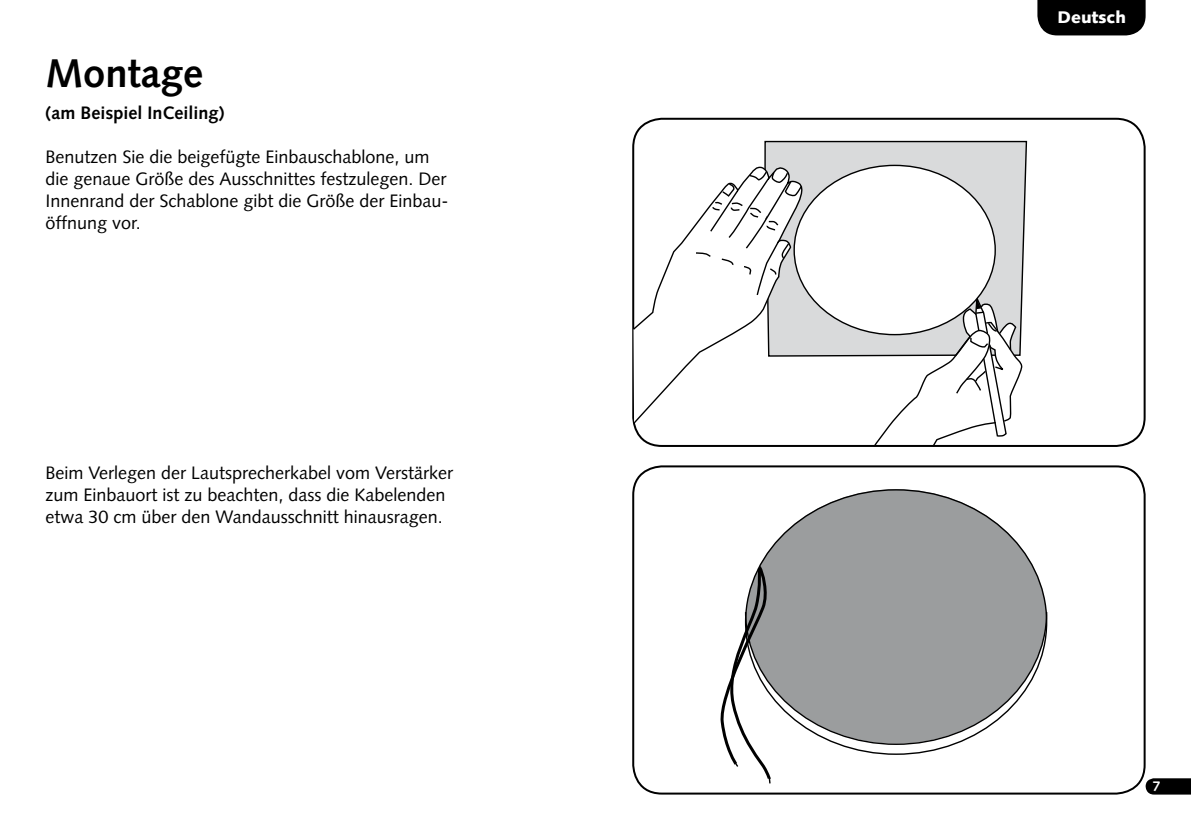
<style>
.page{position:relative;width:1191px;height:840px;background:#fff}
.page>*{position:absolute;margin:0;border:0;box-sizing:border-box;transform-origin:0 0}
.t1{font:700 40px "Syntax";color:#000}
.t2{font:18px/22px "Syntax";color:#000}
.t3{font:700 18px "Syntax";color:#000}
.t4{font:900 16.8px "Syntax";color:#fff}
.t5{font:700 14px "Syntax";color:#fff}
</style>
<div class="page">
<svg style="left:1145px;top:778px;width:46px;height:16px"></svg>
<div style="left:1037px;top:0;width:108px;height:35px;background:#000"></div>
<svg style="left:764px;top:140px;width:263px;height:217px;background:#cfcfd0"></svg>
<svg style="left:632px;top:165px;width:175px;height:260px"></svg>
<svg style="left:779px;top:242px;width:11px;height:17px"></svg>
<svg style="left:711px;top:170px;width:91px;height:61px"></svg>
<svg style="left:694px;top:251px;width:18px;height:7px"></svg>
<svg style="left:720px;top:257px;width:15px;height:9px"></svg>
<svg style="left:742px;top:265px;width:9px;height:11px"></svg>
<svg style="left:769px;top:267px;width:8px;height:9px"></svg>
<svg style="left:872px;top:292px;width:151px;height:155px"></svg>
<div style="left:794px;top:165px;width:201px;height:169px;background:#fff;border-radius:50%"></div>
<div style="left:632px;top:465px;width:513px;height:329px;border:2px solid #000;border-radius:29px"></div>
<div style="left:746px;top:489px;width:300px;height:254px;background:#9b9d9e;border-radius:50%"></div>
<svg style="left:773px;top:610px;width:275px;height:135px"></svg>
<svg style="left:720px;top:557px;width:53px;height:227px"></svg>
<h1 class="t1" style="left:45px;top:50px;width:159px">Montage</h1>
<p class="t3" style="left:45px;top:102px;width:181px">(am Beispiel InCeiling)</p>
<p class="t2" style="left:45px;top:146px;width:405px">Benutzen Sie die beigefügte Einbauschablone, um die genaue Größe des Ausschnittes festzulegen. Der I nnenrand der Schablone gibt die Größe der Einbau&shy;öffnung vor.</p>
<p class="t2" style="left:45px;top:461px;width:409px">Beim Verlegen der Lautsprecherkabel vom Verstärker zum Einbauort ist zu beachten, dass die Kabelenden etwa 30 cm über den Wandausschnitt hinausragen.</p>
<p class="t4" style="left:1057px;top:7px;width:70px">Deutsch</p>
<p class="t5" style="left:1153px;top:778px;width:9px">7</p>
</div>
